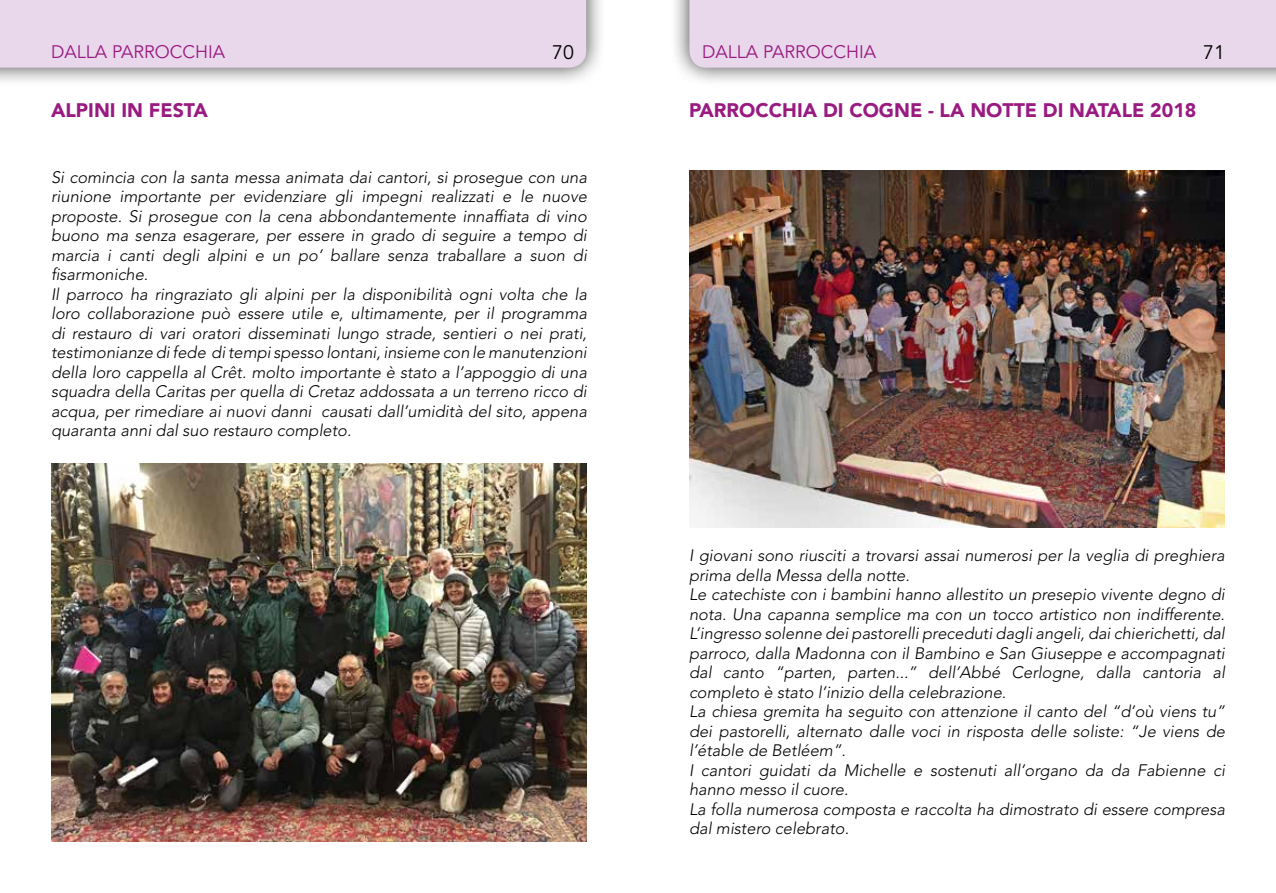
<style>
.page{position:relative;width:1276px;height:893px;background:#fff}
.page>*{position:absolute;margin:0;border:0;box-sizing:border-box;transform-origin:0 0}
.t1{font:900 19.5px "Avenir LT Std";color:#991a81}
.t2{font:19.5px "Avenir LT Std";color:#000}
.t3{font:18px "Avenir LT Std";color:#991a81}
.t4{font:italic 300 16.5px/19.5px "Avenir LT Std";color:#000}
</style>
<div class="page">
<div style="left:0;top:0;width:606px;height:88px;background:#000;opacity:.75"></div>
<div style="left:0;top:0;width:586px;height:68px;background:#e9d7eb"></div>
<div style="left:669px;top:0;width:607px;height:88px;background:#000;opacity:.75"></div>
<div style="left:689px;top:0;width:587px;height:68px;background:#e9d7eb"></div>
<img style="left:51px;top:463px;width:536px;height:379px">
<img style="left:689px;top:170px;width:536px;height:357px">
<p class="t3" style="left:51px;top:41px;width:176px">DALLA PARROCCHIA</p>
<p class="t2" style="left:552px;top:41px;width:23px">70</p>
<p class="t3" style="left:702px;top:41px;width:176px">DALLA PARROCCHIA</p>
<p class="t2" style="left:1203px;top:41px;width:23px">71</p>
<p class="t1" style="left:51px;top:98px;width:158px">ALPINI IN FESTA</p>
<p class="t4" style="left:51px;top:167px;width:537px">Si comincia con la santa messa animata dai cantori, si prosegue con una riunione importante per evidenziare gli impegni realizzati e le nuove proposte. Si prosegue con la cena abbondantemente innaffiata di vino buono ma senza esagerare, per essere in grado di seguire a tempo di marcia i canti degli alpini e un po’ ballare senza traballare a suon di fisarmoniche.<br>Il parroco ha ringraziato gli alpini per la disponibilità ogni volta che la loro collaborazione può essere utile e, ultimamente, per il programma di restauro di vari oratori disseminati lungo strade, sentieri o nei prati, testimonianze di fede di tempi spesso lontani, insieme con le manutenzioni della loro cappella al Crêt. molto importante è stato a l’appoggio di una squadra della Caritas per quella di Cretaz addossata a un terreno ricco di acqua, per rimediare ai nuovi danni causati dall’umidità del sito, appena quaranta anni dal suo restauro completo.</p>
<p class="t1" style="left:689px;top:98px;width:509px">PARROCCHIA DI COGNE - LA NOTTE DI NATALE 2018</p>
<p class="t4" style="left:689px;top:546px;width:537px">I giovani sono riusciti a trovarsi assai numerosi per la veglia di preghiera prima della Messa della notte.<br>Le catechiste con i bambini hanno allestito un presepio vivente degno di nota. Una capanna semplice ma con un tocco artistico non indifferente.<br>L’ingresso solenne dei pastorelli preceduti dagli angeli, dai chierichetti, dal parroco, dalla Madonna con il Bambino e San Giuseppe e accompagnati dal canto “parten, parten...” dell’Abbé Cerlogne, dalla cantoria al completo è stato l’inizio della celebrazione.<br>La chiesa gremita ha seguito con attenzione il canto del “d’où viens tu” dei pastorelli, alternato dalle voci in risposta delle soliste: “Je viens de l’étable de Betléem”.<br>I cantori guidati da Michelle e sostenuti all’organo da da Fabienne ci hanno messo il cuore.<br>La folla numerosa composta e raccolta ha dimostrato di essere compresa dal mistero celebrato.</p>
</div>
